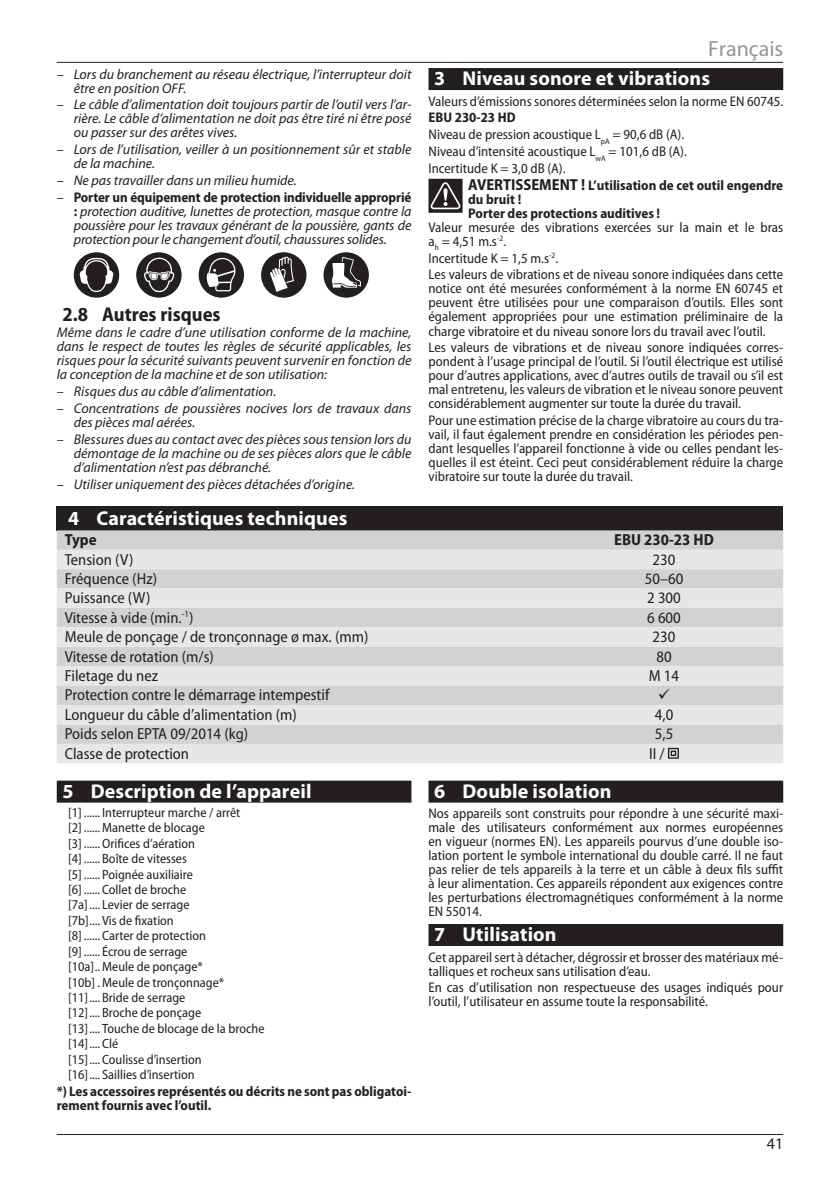
<style>
.page{position:relative;width:840px;height:1191px;background:#fff}
.page>*{position:absolute;margin:0;border:0;box-sizing:border-box;transform-origin:0 0}
.t1{font:22px "Myriad Pro";color:#939598}
.t2{font:700 20px "Myriad Pro";letter-spacing:.005em;color:#fff}
.t3{font:700 semi-condensed 20px "Myriad Pro";color:#231f20}
.Parametry{font:semi-condensed 16px "Myriad Pro";color:#231f20}
.Parametry-2{font:700 semi-condensed 16px "Myriad Pro";color:#231f20}
.t4{font:16px "Myriad Pro";color:#231f20}
.Text_zakl{font:semi-condensed 14px/14px "Myriad Pro";color:#231f20;text-align:justify}
.Text_zakl_-_bezpecno{font:italic 14px/14px "Myriad Pro";color:#231f20;text-align:justify}
.Text_zakl_-_tucne{font:700 semi-condensed 14px/14px "Myriad Pro";color:#231f20}
.Text_zakl_-_pozor{font:700 semi-condensed 14px/14px "Myriad Pro";color:#231f20}
.Popis{font:semi-condensed 13.4px "Myriad Pro";color:#231f20}
.s1{font-weight:700;font-style:normal;font-stretch:semi-condensed}
.s2{font-size:16px}
</style>
<div class="page">
<hr style="left:57px;top:62px;width:725px;height:1px;background:#231f20">
<hr style="left:57px;top:1134px;width:725px;height:1px;background:#231f20">
<svg style="left:136px;top:252px;width:45px;height:46px"></svg>
<svg style="left:323px;top:252px;width:45px;height:46px"></svg>
<svg style="left:198px;top:252px;width:46px;height:46px"></svg>
<svg style="left:261px;top:252px;width:45px;height:46px"></svg>
<svg style="left:74px;top:252px;width:45px;height:46px"></svg>
<div style="left:428px;top:68px;width:354px;height:22px;background:#231f20"></div>
<svg style="left:428px;top:179px;width:34px;height:34px"></svg>
<div style="left:57px;top:506px;width:725px;height:24px;background:#231f20"></div>
<svg style="left:57px;top:530px;width:725px;height:20px;fill:#d1d2d4"></svg>
<svg style="left:57px;top:550px;width:725px;height:213px;fill:#e6e7e9"></svg>
<svg style="left:667px;top:748px;width:11px;height:10px"></svg>
<div style="left:57px;top:780px;width:354px;height:22px;background:#231f20"></div>
<div style="left:428px;top:780px;width:354px;height:22px;background:#231f20"></div>
<div style="left:428px;top:924px;width:354px;height:22px;background:#231f20"></div>
<svg style="left:658px;top:688px;width:11px;height:10px"></svg>
<p class="Text_zakl_-_bezpecno" style="left:74px;top:67px;width:339px;text-indent:-17px">– Lors du branchement au réseau électrique, l’interrupteur doit être en position OFF.</p>
<p class="Text_zakl_-_bezpecno" style="left:74px;top:98px;width:339px;text-indent:-17px">– Le câble d’alimentation doit toujours partir de l’outil vers l’ar&shy;rière. Le câble d’alimentation ne doit pas être tiré ni être posé ou passer sur des arêtes vives.</p>
<p class="Text_zakl_-_bezpecno" style="left:74px;top:143px;width:339px;text-indent:-17px">– Lors de l’utilisation, veiller à un positionnement sûr et stable de la machine.</p>
<p class="Text_zakl_-_bezpecno" style="left:57px;top:174px;width:241px">– Ne pas travailler dans un milieu humide.</p>
<p class="Text_zakl_-_bezpecno" style="left:74px;top:191px;width:339px;text-indent:-17px">– <span class="s1">Porter un équipement de protection individuelle approprié :</span> protection auditive, lunettes de protection, masque contre la poussière pour les travaux générant de la poussière, gants de protection pour le changement d’outil, chaussures solides.</p>
<p class="t3" style="left:62px;top:303px;width:160px">2.8 Autres risques</p>
<p class="Text_zakl_-_bezpecno" style="left:57px;top:326px;width:356px">Même dans le cadre d’une utilisation conforme de la machine, dans le respect de toutes les règles de sécurité applicables, les risques pour la sécurité suivants peuvent survenir en fonction de la conception de la machine et de son utilisation:</p>
<p class="Text_zakl_-_bezpecno" style="left:57px;top:385px;width:221px">– Risques dus au câble d’alimentation.</p>
<p class="Text_zakl_-_bezpecno" style="left:74px;top:402px;width:339px;text-indent:-17px">– Concentrations de poussières nocives lors de travaux dans des pièces mal aérées.</p>
<p class="Text_zakl_-_bezpecno" style="left:74px;top:432px;width:339px;text-indent:-17px">– Blessures dues au contact avec des pièces sous tension lors du démontage de la machine ou de ses pièces alors que le câble d’alimentation n’est pas débranché.</p>
<p class="Text_zakl_-_bezpecno" style="left:57px;top:477px;width:300px">– Utiliser uniquement des pièces détachées d’origine.</p>
<h1 class="t1" style="left:707px;top:37px;width:77px">Français</h1>
<p class="t2" style="left:434px;top:67px;width:277px">3 Niveau sonore et vibrations</p>
<p class="Text_zakl" style="left:428px;top:94px;width:356px">Valeurs d’émissions sonores déterminées selon la norme EN 60745.</p>
<p class="Text_zakl_-_tucne" style="left:428px;top:111px;width:89px">EBU 230‑23 HD</p>
<p class="Text_zakl" style="left:428px;top:128px;width:257px">Niveau de pression acoustique L<sub>pA</sub> = 90,6 dB (A).</p>
<p class="Text_zakl" style="left:428px;top:145px;width:260px">Niveau d’intensité acoustique L<sub>wA</sub> = 101,6 dB (A).</p>
<p class="Text_zakl" style="left:428px;top:161px;width:138px">Incertitude K = 3,0 dB (A).</p>
<p class="Text_zakl_-_pozor" style="left:468px;top:178px;width:316px"><span class="s2">AVERTISSEMENT !</span> L’utilisation de cet outil engendre du bruit !</p>
<p class="Text_zakl_-_tucne" style="left:468px;top:206px;width:193px">Porter des protections auditives !</p>
<p class="Text_zakl" style="left:428px;top:220px;width:356px">Valeur mesurée des vibrations exercées sur la main et le bras a<sub>h</sub> = 4,51 m.s<sup>‑2</sup>.</p>
<p class="Text_zakl" style="left:428px;top:251px;width:131px">Incertitude K = 1,5 m.s<sup>-2</sup>.</p>
<p class="Text_zakl" style="left:428px;top:268px;width:356px">Les valeurs de vibrations et de niveau sonore indiquées dans cette notice ont été mesurées conformément à la norme EN 60745 et peuvent être utilisées pour une comparaison d’outils. Elles sont également appropriées pour une estimation préliminaire de la charge vibratoire et du niveau sonore lors du travail avec l’outil.</p>
<p class="Text_zakl" style="left:428px;top:341px;width:356px">Les valeurs de vibrations et de niveau sonore indiquées corres&shy;pondent à l’usage principal de l’outil. Si l’outil électrique est utilisé pour d’autres applications, avec d’autres outils de travail ou s’il est mal entretenu, les valeurs de vibration et le niveau sonore peuvent considérablement augmenter sur toute la durée du travail.</p>
<p class="Text_zakl" style="left:428px;top:414px;width:356px">Pour une estimation précise de la charge vibratoire au cours du tra&shy;vail, il faut également prendre en considération les périodes pen&shy;dant lesquelles l’appareil fonctionne à vide ou celles pendant les&shy;quelles il est éteint. Ceci peut considérablement réduire la charge vibratoire sur toute la durée du travail.</p>
<p class="t2" style="left:68px;top:506px;width:281px">4 Caractéristiques techniques</p>
<p class="Parametry-2" style="left:65px;top:531px;width:33px">Type</p>
<p class="Parametry-2" style="left:614px;top:531px;width:101px">EBU 230‑23 HD</p>
<p class="Parametry" style="left:65px;top:550px;width:70px">Tension (V)</p>
<p class="Parametry" style="left:652px;top:550px;width:24px">230</p>
<p class="Parametry" style="left:65px;top:570px;width:94px">Fréquence (Hz)</p>
<p class="Parametry" style="left:644px;top:570px;width:40px">50–60</p>
<p class="Parametry" style="left:65px;top:589px;width:87px">Puissance (W)</p>
<p class="Parametry" style="left:647px;top:589px;width:35px">2 300</p>
<p class="Parametry" style="left:65px;top:609px;width:130px">Vitesse à vide (min.<sup>-1</sup>)</p>
<p class="Parametry" style="left:647px;top:609px;width:35px">6 600</p>
<p class="Parametry" style="left:65px;top:628px;width:305px">Meule de ponçage / de tronçonnage ø max. (mm)</p>
<p class="Parametry" style="left:652px;top:628px;width:24px">230</p>
<p class="Parametry" style="left:65px;top:647px;width:150px">Vitesse de rotation (m/s)</p>
<p class="Parametry" style="left:656px;top:647px;width:17px">80</p>
<p class="Parametry" style="left:65px;top:667px;width:95px">Filetage du nez</p>
<p class="Parametry" style="left:648px;top:667px;width:32px">M 14</p>
<p class="Parametry" style="left:65px;top:686px;width:266px">Protection contre le démarrage intempestif</p>
<p class="Parametry" style="left:65px;top:706px;width:233px">Longueur du câble d’alimentation (m)</p>
<p class="Parametry" style="left:654px;top:706px;width:20px">4,0</p>
<p class="Parametry" style="left:65px;top:725px;width:185px">Poids selon EPTA 09/2014 (kg)</p>
<p class="Parametry" style="left:654px;top:725px;width:20px">5,5</p>
<p class="Parametry" style="left:65px;top:744px;width:126px">Classe de protection</p>
<p class="Parametry" style="left:649px;top:744px;width:17px">II /</p>
<p class="t2" style="left:62px;top:779px;width:250px">5 Description de l’appareil</p>
<p class="Popis" style="left:68px;top:805px;width:174px">[1] ...... Interrupteur marche / arrêt</p>
<p class="Popis" style="left:68px;top:820px;width:138px">[2] ......Manette de blocage</p>
<p class="Popis" style="left:68px;top:836px;width:128px">[3] ......Orifices d’aération</p>
<p class="Popis" style="left:68px;top:851px;width:120px">[4] ...... Boîte de vitesses</p>
<p class="Popis" style="left:68px;top:866px;width:126px">[5] ...... Poignée auxiliaire</p>
<p class="Popis" style="left:68px;top:882px;width:119px">[6] ...... Collet de broche</p>
<p class="Popis" style="left:68px;top:897px;width:123px">[7a].... Levier de serrage</p>
<p class="Popis" style="left:68px;top:913px;width:107px">[7b].... Vis de fixation</p>
<p class="Popis" style="left:68px;top:928px;width:139px">[8] ...... Carter de protection</p>
<p class="Popis" style="left:68px;top:944px;width:121px">[9] ...... Écrou de serrage</p>
<p class="Popis" style="left:68px;top:959px;width:136px">[10a]..Meule de ponçage*</p>
<p class="Popis" style="left:68px;top:974px;width:158px">[10b] .Meule de tronçonnage*</p>
<p class="Popis" style="left:68px;top:990px;width:119px">[11].... Bride de serrage</p>
<p class="Popis" style="left:68px;top:1005px;width:134px">[12].... Broche de ponçage</p>
<p class="Popis" style="left:68px;top:1021px;width:198px">[13].... Touche de blocage de la broche</p>
<p class="Popis" style="left:68px;top:1036px;width:52px">[14].... Clé</p>
<p class="Popis" style="left:68px;top:1052px;width:135px">[15].... Coulisse d’insertion</p>
<p class="Popis" style="left:68px;top:1067px;width:128px">[16].... Saillies d’insertion</p>
<p class="Text_zakl_-_tucne" style="left:57px;top:1084px;width:356px">*) Les accessoires représentés ou décrits ne sont pas obligatoi&shy;rement fournis avec l’outil.</p>
<p class="t2" style="left:434px;top:779px;width:179px">6 Double isolation</p>
<p class="Text_zakl" style="left:428px;top:806px;width:356px">Nos appareils sont construits pour répondre à une sécurité maxi&shy;male des utilisateurs conformément aux normes européennes en vigueur (normes EN). Les appareils pourvus d’une double iso&shy;lation portent le symbole international du double carré. Il ne faut pas relier de tels appareils à la terre et un câble à deux fils suffit à leur alimentation. Ces appareils répondent aux exigences contre les perturbations électromagnétiques conformément à la norme EN 55014.</p>
<p class="t2" style="left:434px;top:923px;width:124px">7 Utilisation</p>
<p class="Text_zakl" style="left:428px;top:950px;width:356px">Cet appareil sert à détacher, dégrossir et brosser des matériaux mé&shy;talliques et rocheux sans utilisation d’eau.</p>
<p class="Text_zakl" style="left:428px;top:981px;width:356px">En cas d’utilisation non respectueuse des usages indiqués pour l’outil, l’utilisateur en assume toute la responsabilité.</p>
<p class="t4" style="left:766px;top:1135px;width:18px">41</p>
</div>
